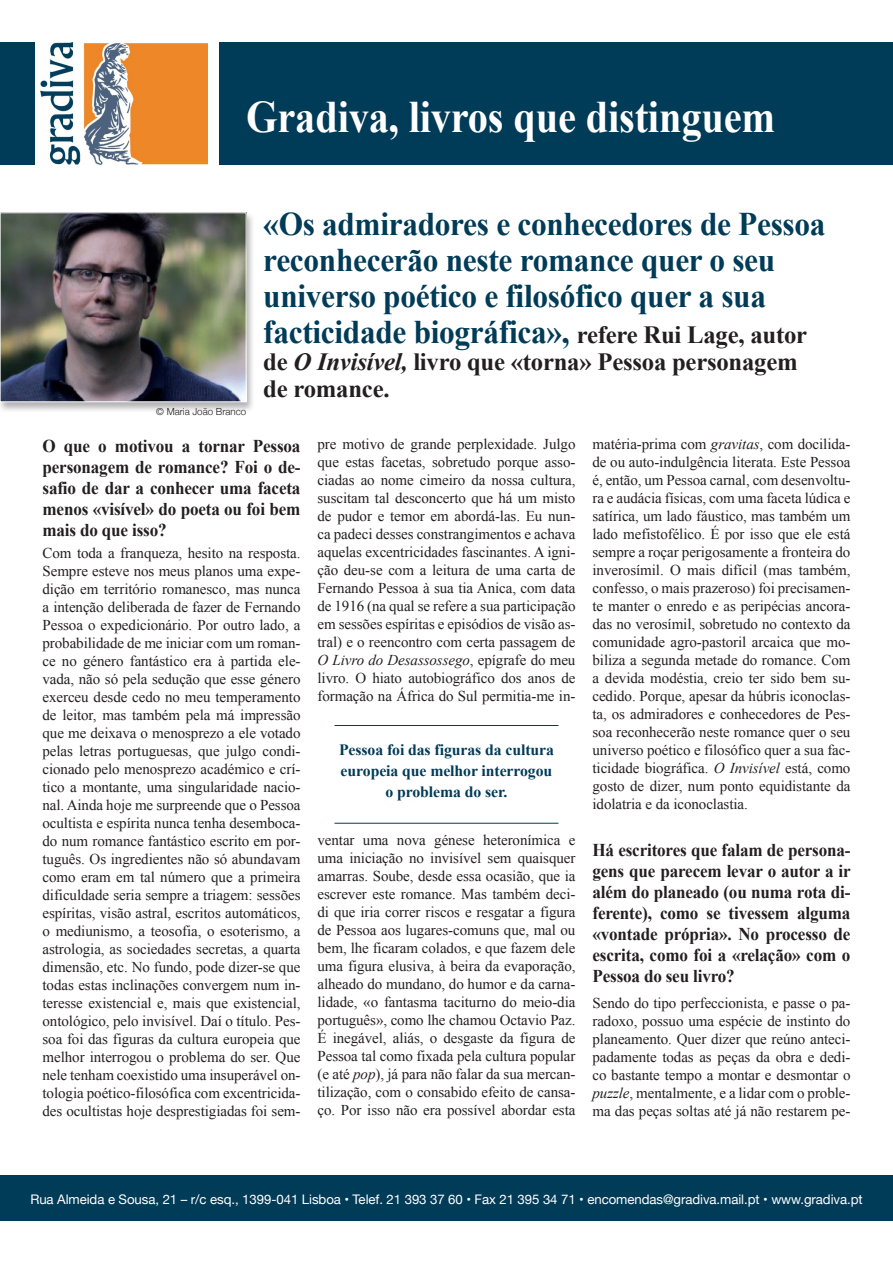
<style>
.page{position:relative;width:893px;height:1263px;background:#fff}
.page>*{position:absolute;margin:0;border:0;box-sizing:border-box;transform-origin:0 0}
.t1{font:700 45px "Times New Roman";letter-spacing:-.005em;color:#fff;scale:.9 1}
.t2{font:700 33px/36px "Times New Roman";letter-spacing:-.01em;color:#003b57;scale:.95 1}
.t3{font:700 24.75px/27px "Times New Roman";letter-spacing:-.01em;color:#231f20}
.subtitle{font:700 18px/21px "Times New Roman";letter-spacing:-.01em;color:#231f20;text-align:justify;scale:.95 1}
.citacao_destaque{font:700 15.75px/21px "Times New Roman";letter-spacing:-.005em;color:#003b57;text-align:center}
.body{font:15px/18px "Times New Roman";letter-spacing:-.005em;color:#231f20;text-align:justify}
.footer_B{font:13.2px "Helvetica Neue";letter-spacing:-.005em;color:#fff}
.t4{font:300 9.75px "Helvetica Neue";color:#231f20}
.s1{font-size:24.75px;color:#231f20}
.s2{font-style:italic}
</style>
<div class="page">
<div style="left:0;top:1175px;width:893px;height:45px;background:#003b57"></div>
<div style="left:219px;top:43px;width:674px;height:122px;background:#003b57"></div>
<div style="left:0;top:43px;width:34px;height:122px;background:#003b57"></div>
<img style="left:40px;top:43px;width:167px;height:122px">
<div style="left:0;top:212px;width:255px;height:201px;background:#231f20;opacity:.35"></div>
<img style="left:2px;top:215px;width:242px;height:185px">
<hr style="left:334px;top:725px;width:224px;height:1px;background:#003b57">
<hr style="left:334px;top:823px;width:224px;height:1px;background:#003b57">
<p class="t1" style="left:246px;top:86px;width:589px">Gradiva, livros que distinguem</p>
<p class="t4" style="left:156px;top:403px;width:92px">© Maria João Branco</p>
<p class="t2" style="left:263px;top:205px;width:593px">«Os admiradores e conhecedores de Pessoa reconhecerão neste romance quer o seu universo poético e filosófico quer a sua facticidade biográfica», <span class="s1">refere Rui Lage, autor</span></p>
<p class="t3" style="left:263px;top:348px;width:536px">de <span class="s2">O Invisível,</span> livro que «torna» Pessoa personagem de romance.</p>
<p class="subtitle" style="left:43px;top:435px;width:273px">O que o motivou a tornar Pessoa personagem de romance? Foi o de‑ safio de dar a conhecer uma faceta menos «visível» do poeta ou foi bem mais do que isso?</p>
<p class="body" style="left:43px;top:544px;width:260px">Com toda a franqueza, hesito na resposta.<br>Sempre esteve nos meus planos uma expe‑ dição em território romanesco, mas nunca a intenção deliberada de fazer de Fernando Pessoa o expedicionário. Por outro lado, a probabilidade de me iniciar com um roman‑ ce no género fantástico era à partida ele‑ vada, não só pela sedução que esse género exerceu desde cedo no meu temperamento de leitor, mas também pela má impressão que me deixava o menosprezo a ele votado pelas letras portuguesas, que julgo condi‑ cionado pelo menosprezo académico e crí‑ tico a montante, uma singularidade nacio‑ nal. Ainda hoje me surpreende que o Pessoa ocultista e espírita nunca tenha desemboca‑ do num romance fantástico escrito em por‑ tuguês. Os ingredientes não só abundavam como eram em tal número que a primeira dificuldade seria sempre a triagem: sessões espíritas, visão astral, escritos automáticos, o mediunismo, a teosofia, o esoterismo, a astrologia, as sociedades secretas, a quarta dimensão, etc. No fundo, pode dizer‑se que todas estas inclinações convergem num in‑ teresse existencial e, mais que existencial, ontológico, pelo invisível. Daí o título. Pes‑ soa foi das figuras da cultura europeia que melhor interrogou o problema do ser. Que nele tenham coexistido uma insuperável on‑ tologia poético‑filosófica com excentricida‑ des ocultistas hoje desprestigiadas foi sem‑</p>
<p class="body" style="left:317px;top:435px;width:260px">pre motivo de grande perplexidade. Julgo que estas facetas, sobretudo porque asso‑ ciadas ao nome cimeiro da nossa cultura, suscitam tal desconcerto que há um misto de pudor e temor em abordá‑las. Eu nun‑ ca padeci desses constrangimentos e achava aquelas excentricidades fascinantes. A igni‑ ção deu‑se com a leitura de uma carta de Fernando Pessoa à sua tia Anica, com data de 1916 (na qual se refere a sua participação em sessões espíritas e episódios de visão as‑ tral) e o reencontro com certa passagem de <span class="s2">O Livro do Desassossego</span>, epígrafe do meu livro. O hiato autobiográfico dos anos de formação na África do Sul permitia‑me in‑</p>
<p class="citacao_destaque" style="left:339px;top:739px;width:216px">Pessoa foi das figuras da cultura europeia que melhor interrogou o problema do ser.</p>
<p class="body" style="left:317px;top:831px;width:260px">ventar uma nova génese heteronímica e uma iniciação no invisível sem quaisquer amarras. Soube, desde essa ocasião, que ia escrever este romance. Mas também deci‑ di que iria correr riscos e resgatar a figura de Pessoa aos lugares‑comuns que, mal ou bem, lhe ficaram colados, e que fazem dele uma figura elusiva, à beira da evaporação, alheado do mundano, do humor e da carna‑ lidade, «o fantasma taciturno do meio‑dia português», como lhe chamou Octavio Paz.<br>É inegável, aliás, o desgaste da figura de Pessoa tal como fixada pela cultura popular (e até <span class="s2">pop</span>), já para não falar da sua mercan‑ tilização, com o consabido efeito de cansa‑ ço. Por isso não era possível abordar esta</p>
<p class="body" style="left:592px;top:435px;width:260px">matéria‑prima com <span class="s2">gravitas</span>, com docilida‑ de ou auto‑indulgência literata. Este Pessoa é, então, um Pessoa carnal, com desenvoltu‑ ra e audácia físicas, com uma faceta lúdica e satírica, um lado fáustico, mas também um lado mefistofélico. É por isso que ele está sempre a roçar perigosamente a fronteira do inverosímil. O mais difícil (mas também, confesso, o mais prazeroso) foi precisamen‑ te manter o enredo e as peripécias ancora‑ das no verosímil, sobretudo no contexto da comunidade agro‑pastoril arcaica que mo‑ biliza a segunda metade do romance. Com a devida modéstia, creio ter sido bem su‑ cedido. Porque, apesar da húbris iconoclas‑ ta, os admiradores e conhecedores de Pes‑ soa reconhecerão neste romance quer o seu universo poético e filosófico quer a sua fac‑ ticidade biográfica. <span class="s2">O Invisível</span> está, como gosto de dizer, num ponto equidistante da idolatria e da iconoclastia.</p>
<p class="subtitle" style="left:592px;top:839px;width:273px">Há escritores que falam de persona‑ gens que parecem levar o autor a ir além do planeado (ou numa rota di‑ ferente), como se tivessem alguma «vontade própria». No processo de escrita, como foi a «relação» com o Pessoa do seu livro?</p>
<p class="body" style="left:592px;top:994px;width:259px">Sendo do tipo perfeccionista, e passe o pa‑ radoxo, possuo uma espécie de instinto do planeamento. Quer dizer que reúno anteci‑ padamente todas as peças da obra e dedi‑ co bastante tempo a montar e desmontar o <span class="s2">puzzle</span>, mentalmente, e a lidar com o proble‑ ma das peças soltas até já não restarem pe‑</p>
<p class="footer_B" style="left:30px;top:1189px;width:834px">Rua Almeida e Sousa, 21 – r/c esq., 1399‑041 Lisboa • Telef. 21 393 37 60 • Fax 21 395 34 71 • encomendas@gradiva.mail.pt • www.gradiva.pt</p>
</div>
